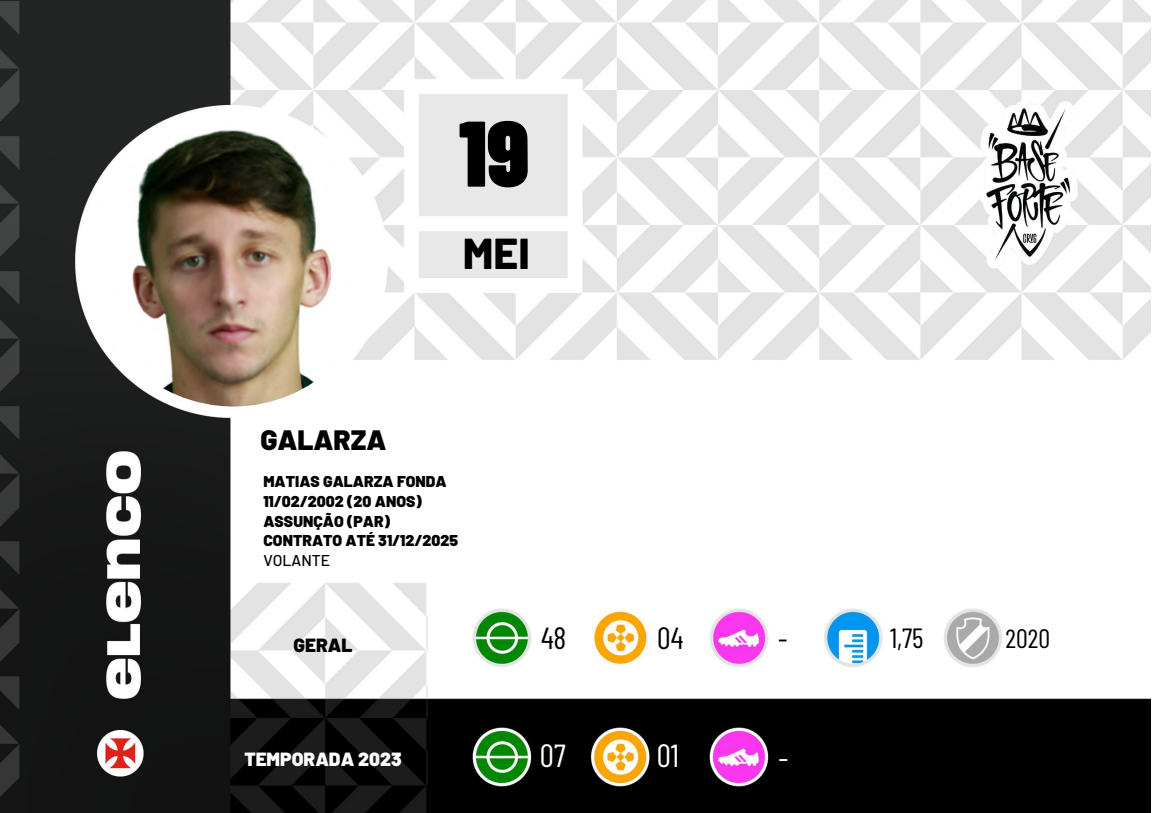
<style>
.page{position:relative;width:1152px;height:813px;background:#fff}
.page>*{position:absolute;margin:0;border:0;box-sizing:border-box;transform-origin:0 0}
.t1{font:900 92.85px "Barlow Condensed";color:#000}
.t2{font:800 43.12px "Barlow";color:#000}
.t3{font:31.8px "Barlow Condensed";color:#fff}
.t4{font:30.38px "Barlow Condensed";color:#000}
.t5{font:900 27.97px "Barlow";color:#000}
.t6{font:27.75px "Barlow Condensed";color:#000}
.t7{font:26.33px "Barlow Condensed";color:#000}
.t8{font:900 19.05px "Barlow";letter-spacing:.005em;color:#fff}
.t9{font:900 19.05px "Barlow";letter-spacing:.005em;color:#000}
.t10{font:900 15.67px/19.6px "Barlow";letter-spacing:.005em;color:#000}
.t11{font:500 15.67px "Barlow";letter-spacing:.005em;color:#000}
</style>
<div class="page">
<img style="left:0;top:0;width:1151px;height:812px">
<img style="left:89px;top:116px;width:289px;height:290px;border-radius:50%">
<img style="left:964px;top:95px;width:127px;height:186px">
<h1 class="t1" style="left:459px;top:94px;width:72px">19</h1>
<h2 class="t2" style="left:463px;top:226px;width:69px">MEI</h2>
<h3 class="t5" style="left:260px;top:421px;width:127px">GALARZA</h3>
<p class="t10" style="left:263px;top:471px;width:196px">MATIAS GALARZA FONDA<br>11/02/2002 (20 ANOS)<br>ASSUNÇÃO (PAR)<br>CONTRATO ATÉ 31/12/2025</p>
<p class="t11" style="left:263px;top:550px;width:68px">VOLANTE</p>
<p class="t9" style="left:293px;top:632px;width:60px">GERAL</p>
<p class="t8" style="left:244px;top:746px;width:159px">TEMPORADA 2023</p>
<h3 class="t4" style="left:541px;top:618px;width:27px">48</h3>
<h3 class="t4" style="left:657px;top:618px;width:28px">04</h3>
<h3 class="t3" style="left:540px;top:735px;width:27px">07</h3>
<h3 class="t3" style="left:657px;top:735px;width:24px">01</h3>
<h3 class="t4" style="left:778px;top:619px;width:11px">-</h3>
<h3 class="t6" style="left:890px;top:619px;width:35px">1,75</h3>
<h3 class="t7" style="left:1006px;top:621px;width:46px">2020</h3>
<h3 class="t3" style="left:778px;top:737px;width:11px">-</h3>
</div>
